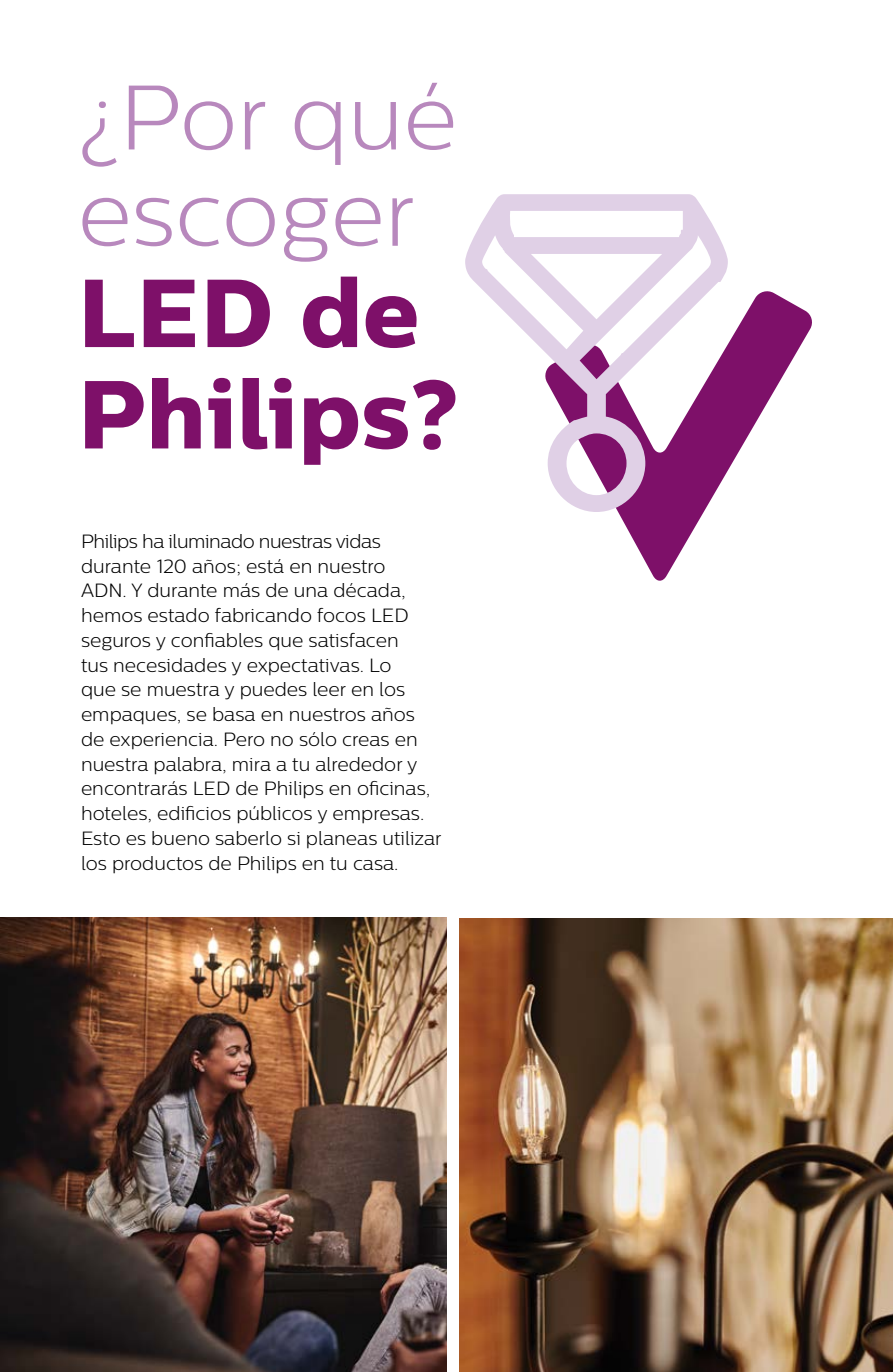
<style>
.page{position:relative;width:893px;height:1372px;background:#fff}
.page>*{position:absolute;margin:0;border:0;box-sizing:border-box;transform-origin:0 0}
.t1{font:96.3px/101.2px "Centrale Sans X Bold";letter-spacing:.01em;color:#7e1069}
.t2{font:300 91.12px/96.3px "Centrale Sans";color:#b888bd}
.t3{font:300 19.12px/24.8px "Centrale Sans";color:#000}
</style>
<div class="page">
<svg style="left:618px;top:291px;width:194px;height:290px"></svg>
<svg style="left:465px;top:194px;width:263px;height:318px"></svg>
<img style="left:459px;top:918px;width:434px;height:453px">
<img style="left:0;top:917px;width:446px;height:454px">
<h2 class="t2" style="left:78px;top:68px;width:381px">¿Por qué escoger</h2>
<h1 class="t1" style="left:78px;top:261px;width:383px">LED de<br>Philips?</h1>
<p class="t3" style="left:81px;top:528px;width:362px">Philips ha iluminado nuestras vidas durante 120 años; está en nuestro<br>ADN. Y durante más de una década, hemos estado fabricando focos LED seguros y confiables que satisfacen<br>tus necesidades y expectativas. Lo<br>que se muestra y puedes leer en los empaques, se basa en nuestros años de experiencia. Pero no sólo creas en nuestra palabra, mira a tu alrededor y encontrarás LED de Philips en oficinas, hoteles, edificios públicos y empresas.<br>Esto es bueno saberlo si planeas utilizar los productos de Philips en tu casa.</p>
</div>
